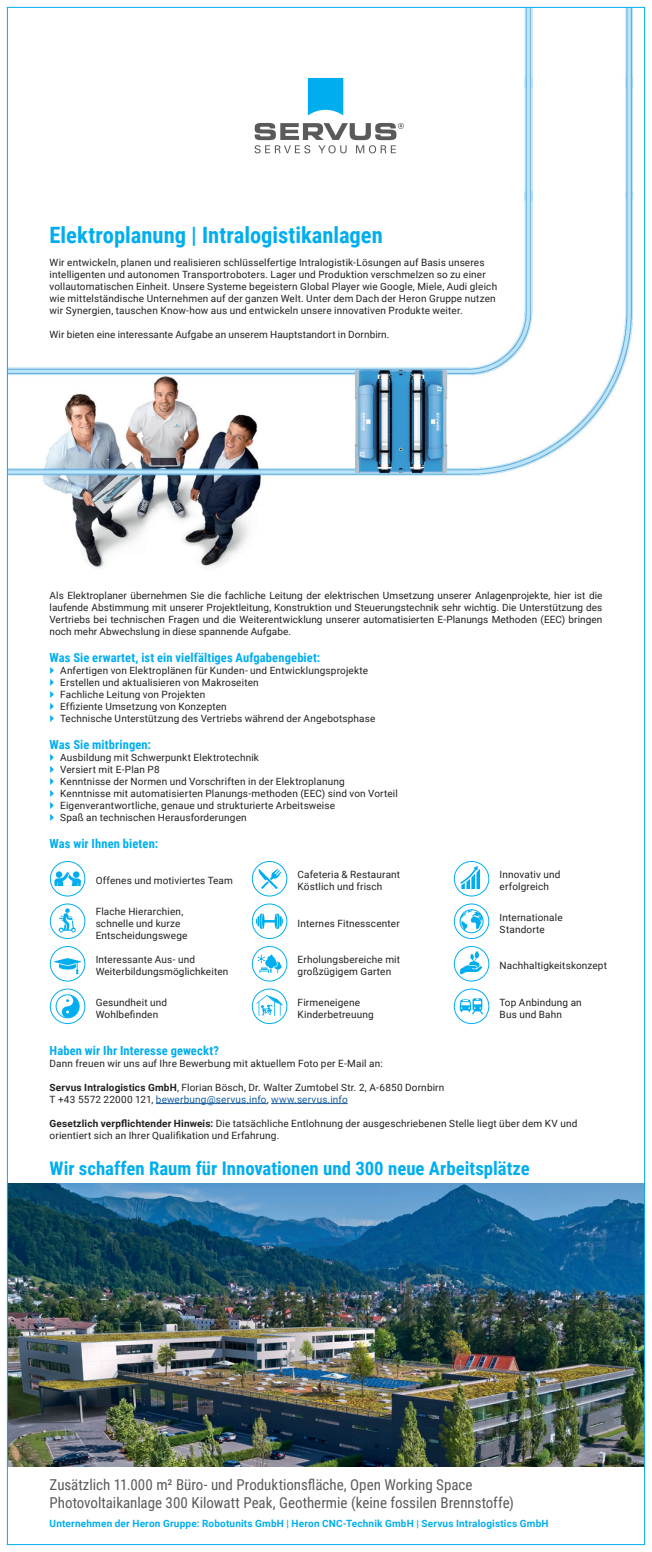
<style>
.page{position:relative;width:652px;height:1552px;background:#fff}
.page>*{position:absolute;margin:0;border:0;box-sizing:border-box;transform-origin:0 0}
.t1{font:700 22.5px "Roboto Condensed";color:#00aeef}
.t2{font:700 18.75px "Roboto Condensed";color:#00aeef}
.t3{font:15px/18px "Roboto Condensed";color:#5a5a5d}
.t4{font:700 12.5px "Roboto Condensed";letter-spacing:.01em;color:#00aeef}
.t5{font:10px/12px "Roboto";letter-spacing:.015em;color:#231f20}
.t6{font:700 10px "Roboto";letter-spacing:.02em;color:#00aeef}
.s1{font-weight:700}
.s2{color:#175d9e}
</style>
<div class="page">
<img style="left:9px;top:9px;width:624px;height:559px">
<svg style="left:255px;top:123px;width:149px;height:30px"></svg>
<svg style="left:308px;top:78px;width:35px;height:38px"></svg>
<hr style="left:156px;top:1103px;width:111px;height:1px;background:#175d9e">
<hr style="left:271px;top:1103px;width:77px;height:1px;background:#175d9e">
<svg style="left:54px;top:872px;width:27px;height:14px"></svg>
<div style="left:50px;top:861px;width:35px;height:35px;border:1px solid #00aeef;border-radius:50%"></div>
<svg style="left:54px;top:958px;width:27px;height:16px"></svg>
<div style="left:50px;top:946px;width:35px;height:35px;border:1px solid #00aeef;border-radius:50%"></div>
<svg style="left:56px;top:995px;width:23px;height:23px"></svg>
<div style="left:56px;top:995px;width:23px;height:23px;border:1px solid #00aeef;border-radius:50%"></div>
<div style="left:50px;top:989px;width:35px;height:35px;border:1px solid #00aeef;border-radius:50%"></div>
<svg style="left:58px;top:908px;width:18px;height:24px"></svg>
<div style="left:50px;top:904px;width:35px;height:35px;border:1px solid #00aeef;border-radius:50%"></div>
<svg style="left:256px;top:995px;width:27px;height:21px"></svg>
<div style="left:252px;top:989px;width:35px;height:35px;border:1px solid #00aeef;border-radius:50%"></div>
<svg style="left:460px;top:998px;width:23px;height:16px"></svg>
<div style="left:454px;top:989px;width:35px;height:35px;border:1px solid #00aeef;border-radius:50%"></div>
<svg style="left:258px;top:954px;width:24px;height:19px"></svg>
<div style="left:252px;top:946px;width:35px;height:35px;border:1px solid #00aeef;border-radius:50%"></div>
<svg style="left:460px;top:951px;width:22px;height:24px"></svg>
<div style="left:454px;top:946px;width:35px;height:35px;border:1px solid #00aeef;border-radius:50%"></div>
<svg style="left:460px;top:866px;width:20px;height:23px"></svg>
<div style="left:454px;top:861px;width:35px;height:35px;border:1px solid #00aeef;border-radius:50%"></div>
<div style="left:460px;top:910px;width:23px;height:23px;border:1px solid #00aeef;border-radius:50%"></div>
<svg style="left:460px;top:910px;width:23px;height:22px"></svg>
<div style="left:454px;top:904px;width:35px;height:35px;border:1px solid #00aeef;border-radius:50%"></div>
<div style="left:252px;top:861px;width:35px;height:35px;border:1px solid #00aeef;border-radius:50%"></div>
<svg style="left:258px;top:869px;width:23px;height:20px"></svg>
<div style="left:252px;top:904px;width:35px;height:35px;border:1px solid #00aeef;border-radius:50%"></div>
<svg style="left:256px;top:914px;width:27px;height:15px"></svg>
<img style="left:9px;top:1183px;width:634px;height:284px">
<h1 class="t1" style="left:50px;top:219px;width:335px">Elektroplanung | Intralogistikanlagen</h1>
<p class="t5" style="left:50px;top:256px;width:449px">Wir entwickeln, planen und realisieren schlüsselfertige Intralogistik-Lösungen auf Basis unseres intelligenten und autonomen Transportroboters. Lager und Produktion verschmelzen so zu einer vollautomatischen Einheit. Unsere Systeme begeistern Global Player wie Google, Miele, Audi gleich wie mittelständische Unternehmen auf der ganzen Welt. Unter dem Dach der Heron Gruppe nutzen wir Synergien, tauschen Know-how aus und entwickeln unsere innovativen Produkte weiter.</p>
<p class="t5" style="left:50px;top:328px;width:341px">Wir bieten eine interessante Aufgabe an unserem Hauptstandort in Dornbirn.</p>
<p class="t5" style="left:50px;top:589px;width:554px;text-align:justify">Als Elektroplaner übernehmen Sie die fachliche Leitung der elektrischen Umsetzung unserer Anlagenprojekte, hier ist die laufende Abstimmung mit unserer Projektleitung, Konstruktion und Steuerungstechnik sehr wichtig. Die Unterstützung des Vertriebs bei technischen Fragen und die Weiterentwicklung unserer automatisierten E-Planungs Methoden (EEC) bringen noch mehr Abwechslung in diese spannende Aufgabe.</p>
<p class="t4" style="left:50px;top:648px;width:272px">Was Sie erwartet, ist ein vielfältiges Aufgabengebiet:</p>
<p class="t5" style="left:60px;top:664px;width:317px">Anfertigen von Elektroplänen für Kunden- und Entwicklungsprojekte Erstellen und aktualisieren von Makroseiten<br>Fachliche Leitung von Projekten<br>Effiziente Umsetzung von Konzepten<br>Technische Unterstützung des Vertriebs während der Angebotsphase</p>
<p class="t4" style="left:50px;top:735px;width:103px">Was Sie mitbringen:</p>
<p class="t5" style="left:60px;top:751px;width:339px">Ausbildung mit Schwerpunkt Elektrotechnik<br>Versiert mit E-Plan P8<br>Kenntnisse der Normen und Vorschriften in der Elektroplanung<br>Kenntnisse mit automatisierten Planungs-methoden (EEC) sind von Vorteil Eigenverantwortliche, genaue und strukturierte Arbeitsweise<br>Spaß an technischen Herausforderungen</p>
<p class="t4" style="left:50px;top:834px;width:110px">Was wir Ihnen bieten:</p>
<p class="t5" style="left:96px;top:874px;width:139px">Offenes und motiviertes Team</p>
<p class="t5" style="left:96px;top:905px;width:93px">Flache Hierarchien, schnelle und kurze<br>Entscheidungswege</p>
<p class="t5" style="left:96px;top:953px;width:134px">Interessante Aus- und<br>Weiterbildungsmöglichkeiten</p>
<p class="t5" style="left:96px;top:996px;width:73px">Gesundheit und<br>Wohlbefinden</p>
<p class="t5" style="left:298px;top:868px;width:104px">Cafeteria &amp; Restaurant<br>Köstlich und frisch</p>
<p class="t5" style="left:298px;top:917px;width:104px">Internes Fitnesscenter</p>
<p class="t5" style="left:500px;top:868px;width:62px">Innovativ und erfolgreich</p>
<p class="t5" style="left:500px;top:911px;width:65px">Internationale<br>Standorte</p>
<p class="t5" style="left:298px;top:953px;width:104px">Erholungsbereiche mit großzügigem Garten</p>
<p class="t5" style="left:500px;top:959px;width:109px">Nachhaltigkeitskonzept</p>
<p class="t5" style="left:298px;top:996px;width:78px">Firmeneigene<br>Kinderbetreuung</p>
<p class="t5" style="left:500px;top:996px;width:84px">Top Anbindung an<br>Bus und Bahn</p>
<p class="t4" style="left:50px;top:1042px;width:171px">Haben wir Ihr Interesse geweckt?</p>
<p class="t5" style="left:50px;top:1057px;width:335px">Dann freuen wir uns auf Ihre Bewerbung mit aktuellem Foto per E-Mail an:</p>
<p class="t5" style="left:50px;top:1081px;width:396px"><span class="s1">Servus Intralogistics GmbH</span>, Florian Bösch, Dr. Walter Zumtobel Str. 2, A-6850 Dornbirn<br>T +43 5572 22000 121, <span class="s2">bewerbung@servus.info</span>, <span class="s2">www.servus.info</span></p>
<p class="t5" style="left:50px;top:1117px;width:529px"><span class="s1">Gesetzlich verpflichtender Hinweis:</span> Die tatsächliche Entlohnung der ausgeschriebenen Stelle liegt über dem KV und orientiert sich an Ihrer Qualifikation und Erfahrung.</p>
<h2 class="t2" style="left:50px;top:1155px;width:482px">Wir schaffen Raum für Innovationen und 300 neue Arbeitsplätze</h2>
<h3 class="t3" style="left:50px;top:1475px;width:466px">Zusätzlich 11.000 m² Büro- und Produktionsfläche, Open Working Space<br>Photovoltaikanlage 300 Kilowatt Peak, Geothermie (keine fossilen Brennstoffe)</h3>
<p class="t6" style="left:50px;top:1516px;width:501px">Unternehmen der Heron Gruppe: Robotunits GmbH | Heron CNC-Technik GmbH | Servus Intralogistics GmbH</p>
</div>
